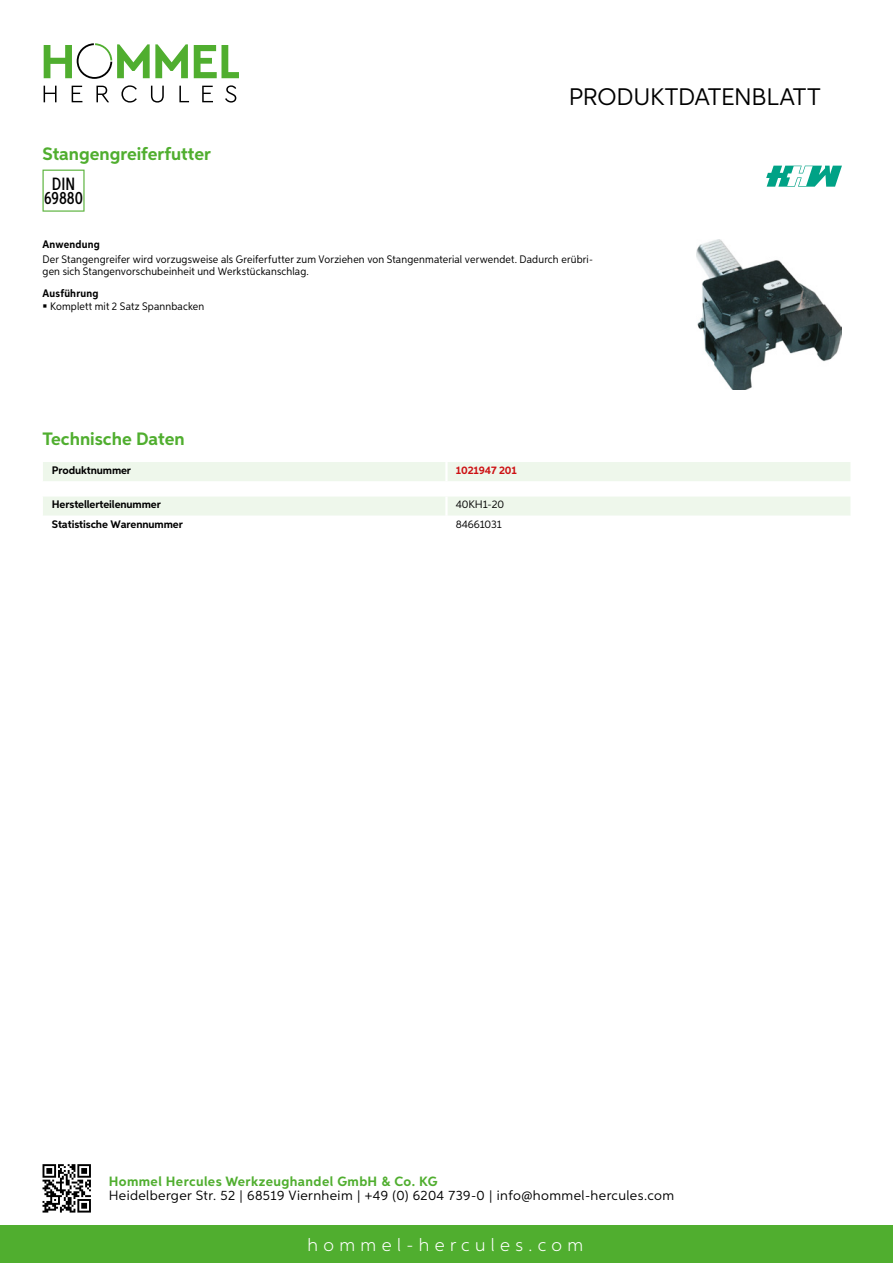
<style>
.page{position:relative;width:893px;height:1263px;background:#fff}
.page>*{position:absolute;margin:0;border:0;box-sizing:border-box;transform-origin:0 0}
.t1{font:24px "Aspira";letter-spacing:-.01em;color:#000}
.t2{font:700 18px "Aspira";color:#50ae2f}
.t3{font:300 18px "Aspira";letter-spacing:.3em;color:#fff}
.t4{font:500 17.85px/14.9px "Aspira XX Nar";color:#000;text-align:center}
.t5{font:13.5px "Aspira";letter-spacing:.03em;color:#000}
.t6{font:700 13.5px "Aspira";letter-spacing:.03em;color:#50ae2f}
.t7{font:10.95px/12px "Aspira Nar";letter-spacing:.015em;color:#000}
.t8{font:700 10.95px "Aspira";letter-spacing:-.01em;color:#000}
.t9{font:700 10.95px "Aspira Nar";letter-spacing:.02em;color:#000}
.t10{font:10.95px "Aspira";letter-spacing:-.01em;color:#000}
.t11{font:700 10.95px "Aspira";letter-spacing:-.01em;color:#cd1013}
</style>
<div class="page">
<div style="left:0;top:1226px;width:893px;height:37px;background:#50ae2f"></div>
<svg style="left:43px;top:1164px;width:48px;height:48px"></svg>
<svg style="left:194px;top:45px;width:45px;height:33px"></svg>
<svg style="left:44px;top:43px;width:144px;height:36px"></svg>
<svg style="left:44px;top:86px;width:13px;height:16px"></svg>
<svg style="left:72px;top:86px;width:10px;height:16px"></svg>
<svg style="left:96px;top:86px;width:13px;height:16px"></svg>
<svg style="left:121px;top:85px;width:16px;height:18px"></svg>
<svg style="left:151px;top:86px;width:13px;height:17px"></svg>
<svg style="left:179px;top:86px;width:10px;height:16px"></svg>
<svg style="left:202px;top:86px;width:11px;height:16px"></svg>
<svg style="left:225px;top:85px;width:11px;height:18px"></svg>
<div style="left:43px;top:462px;width:807px;height:19px;background:#eef7eb"></div>
<hr style="left:445px;top:462px;width:3px;height:19px;background:#fff">
<div style="left:43px;top:497px;width:807px;height:19px;background:#eef7eb"></div>
<svg style="left:43px;top:170px;width:42px;height:42px"></svg>
<img style="left:697px;top:239px;width:145px;height:150px">
<svg style="left:766px;top:166px;width:76px;height:21px"></svg>
<h2 class="t2" style="left:43px;top:142px;width:170px">Stangengreiferfutter</h2>
<h3 class="t4" style="left:44px;top:176px;width:41px">DIN<br>69880</h3>
<h1 class="t1" style="left:569px;top:82px;width:253px">Produktdatenblatt</h1>
<p class="t9" style="left:43px;top:237px;width:59px">Anwendung</p>
<p class="t7" style="left:43px;top:253px;width:552px">Der Stangengreifer wird vorzugsweise als Greiferfutter zum Vorziehen von Stangenmaterial verwendet. Dadurch erübri&shy;gen sich Stangenvorschubeinheit und Werkstückanschlag.</p>
<p class="t9" style="left:43px;top:286px;width:58px">Ausführung</p>
<p class="t7" style="left:50px;top:300px;width:156px">Komplett mit 2 Satz Spannbacken</p>
<h2 class="t2" style="left:43px;top:428px;width:144px">Technische Daten</h2>
<p class="t8" style="left:52px;top:463px;width:81px">Produktnummer</p>
<p class="t11" style="left:456px;top:463px;width:62px">1021947 201</p>
<p class="t8" style="left:52px;top:498px;width:111px">Herstellerteilenummer</p>
<p class="t10" style="left:456px;top:498px;width:50px">40KH1-20</p>
<p class="t8" style="left:52px;top:517px;width:132px">Statistische Warennummer</p>
<p class="t10" style="left:456px;top:517px;width:47px">84661031</p>
<p class="t6" style="left:109px;top:1172px;width:330px">Hommel Hercules Werkzeughandel GmbH &amp; Co. KG</p>
<p class="t5" style="left:109px;top:1187px;width:567px">Heidelberger Str. 52 | 68519 Viernheim | +49 (0) 6204 739-0 | info@hommel-hercules.com</p>
<h2 class="t3" style="left:307px;top:1234px;width:277px">hommel-hercules.com</h2>
</div>
